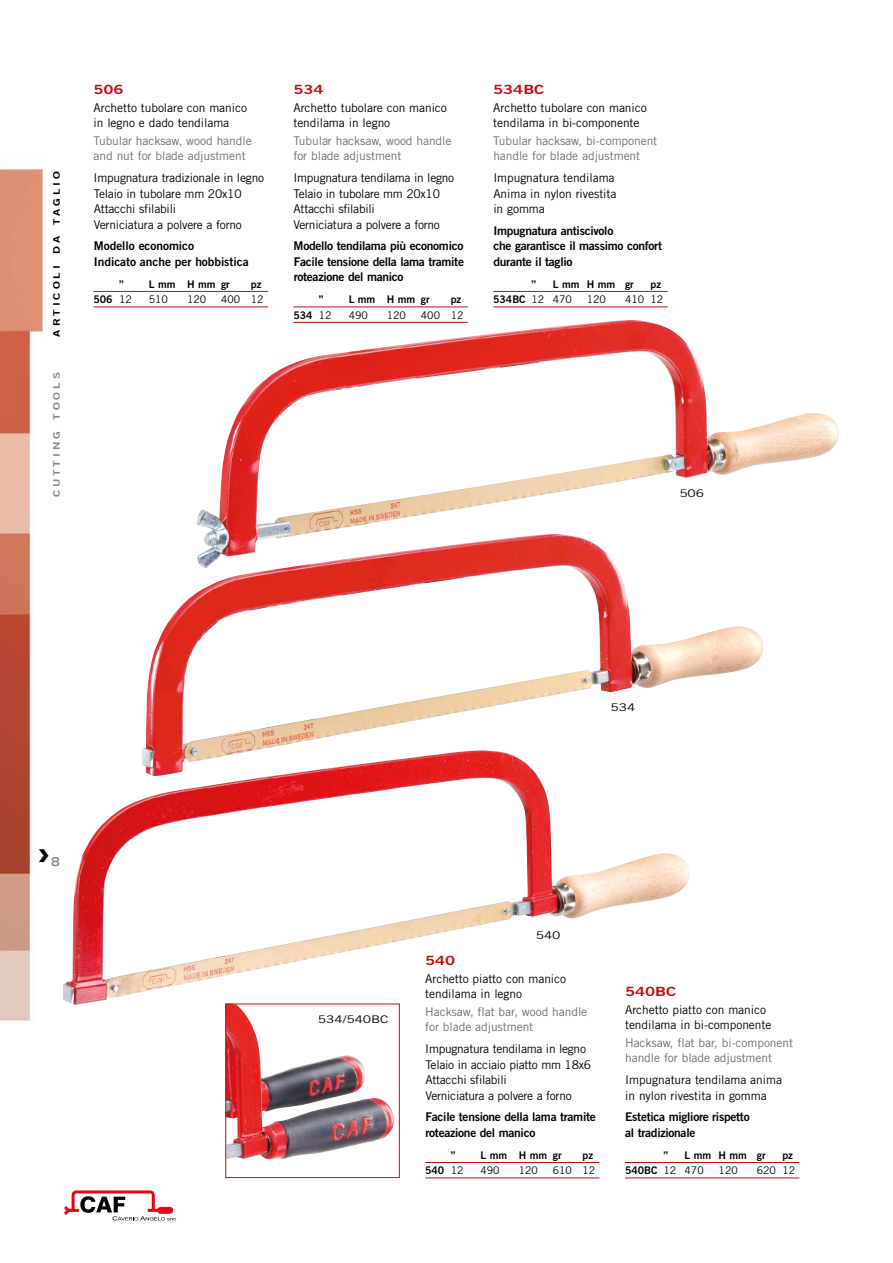
<style>
.page{position:relative;width:893px;height:1263px;background:#fff}
.page>*{position:absolute;margin:0;border:0;box-sizing:border-box;transform-origin:0 0}
.t1{font:700 expanded 39px "Trade Gothic LH";color:#000}
.t2{font:12.75px "Trade Gothic Bold Two";letter-spacing:-.005em;color:#c90c0f;scale:1.3 1}
.t3{font:12px/15.5px "Trade Gothic";letter-spacing:-.005em;color:#000}
.t4{font:12px/15.5px "Trade Gothic";letter-spacing:-.005em;color:#706f6f}
.t5{font:12px/15.5px "Trade Gothic Bold Two";letter-spacing:-.025em;color:#000}
.t6{font:12px/15.5px "Trade Gothic";letter-spacing:-.025em;color:#000}
.t7{font:12px/15.5px "Trade Gothic Bold Two";letter-spacing:-.005em;color:#000}
.t8{font:700 expanded 12px "Trade Gothic LH";color:#878787}
.t9{font:10.5px "Trade Gothic Bold Two";letter-spacing:-.005em;color:#000}
.t10{font:10.5px "Trade Gothic";letter-spacing:-.005em;color:#000}
.t11{font:10.5px "Trade Gothic";letter-spacing:-.005em;color:#000;scale:1.3 1}
.t12{font:9px "Trade Gothic Bold Two";letter-spacing:.255em;color:#000;scale:1.3 1}
.t13{font:9px "Trade Gothic Bold Two";letter-spacing:.255em;color:#878787;scale:1.3 1}
.s1{font-family:"Trade Gothic"}
</style>
<div class="page">
<img style="left:0;top:163px;width:839px;height:1058px">
<img style="left:227px;top:1005px;width:167px;height:155px">
<div style="left:225px;top:1003px;width:175px;height:175px;border:1px solid #c90c0f"></div>
<hr style="left:94px;top:291px;width:174px;height:1px;background:#c90c0f">
<hr style="left:94px;top:307px;width:174px;height:1px;background:#c90c0f">
<hr style="left:293px;top:307px;width:175px;height:1px;background:#c90c0f">
<hr style="left:425px;top:1162px;width:175px;height:1px;background:#c90c0f">
<hr style="left:425px;top:1178px;width:175px;height:1px;background:#c90c0f">
<hr style="left:493px;top:291px;width:175px;height:1px;background:#c90c0f">
<hr style="left:493px;top:307px;width:175px;height:1px;background:#c90c0f">
<hr style="left:625px;top:1162px;width:174px;height:1px;background:#c90c0f">
<hr style="left:625px;top:1178px;width:174px;height:1px;background:#c90c0f">
<img style="left:63px;top:752px;width:390px;height:253px">
<img style="left:196px;top:321px;width:417px;height:248px">
<img style="left:142px;top:534px;width:405px;height:242px">
<svg style="left:64px;top:1190px;width:112px;height:30px"></svg>
<p class="t12" style="left:51px;top:336px;width:129px;rotate:-90deg">ARTICOLI DA TAGLIO</p>
<p class="t13" style="left:51px;top:497px;width:98px;rotate:-90deg">CUTTING TOOLS</p>
<p class="t2" style="left:94px;top:82px;width:25px">506</p>
<p class="t3" style="left:94px;top:100px;width:155px">Archetto tubolare con manico in legno e dado tendilama</p>
<p class="t4" style="left:94px;top:133px;width:160px">Tubular hacksaw, wood handle and nut for blade adjustment</p>
<p class="t3" style="left:94px;top:170px;width:172px">Impugnatura tradizionale in legno<br>Telaio in tubolare mm 20x10<br>Attacchi sfilabili<br>Verniciatura a polvere a forno</p>
<p class="t7" style="left:94px;top:238px;width:156px">Modello economico<br>Indicato anche per hobbistica</p>
<p class="t9" style="left:119px;top:277px;width:6px">”</p>
<p class="t9" style="left:149px;top:277px;width:82px">L mm H mm gr</p>
<p class="t9" style="left:251px;top:277px;width:12px">pz</p>
<p class="t9" style="left:94px;top:293px;width:40px">506 <span class="s1">12</span></p>
<p class="t10" style="left:149px;top:293px;width:21px">510</p>
<p class="t10" style="left:187px;top:293px;width:21px">120</p>
<p class="t10" style="left:221px;top:293px;width:44px">400 12</p>
<p class="t2" style="left:293px;top:82px;width:25px">534</p>
<p class="t3" style="left:293px;top:100px;width:155px">Archetto tubolare con manico tendilama in legno</p>
<p class="t4" style="left:293px;top:133px;width:160px">Tubular hacksaw, wood handle for blade adjustment</p>
<p class="t6" style="left:293px;top:170px;width:162px">Impugnatura tendilama in legno<br>Telaio in tubolare mm 20x10<br>Attacchi sfilabili<br>Verniciatura a polvere a forno</p>
<p class="t5" style="left:294px;top:238px;width:172px;text-align:justify">Modello tendilama più economico Facile tensione della lama tramite roteazione del manico</p>
<p class="t9" style="left:319px;top:293px;width:6px">”</p>
<p class="t9" style="left:349px;top:293px;width:82px">L mm H mm gr</p>
<p class="t9" style="left:451px;top:293px;width:12px">pz</p>
<p class="t9" style="left:293px;top:308px;width:40px">534 <span class="s1">12</span></p>
<p class="t10" style="left:349px;top:308px;width:21px">490</p>
<p class="t10" style="left:387px;top:308px;width:21px">120</p>
<p class="t10" style="left:421px;top:308px;width:44px">400 12</p>
<p class="t2" style="left:493px;top:82px;width:41px">534BC</p>
<p class="t3" style="left:493px;top:100px;width:155px">Archetto tubolare con manico tendilama in bi-componente</p>
<p class="t4" style="left:493px;top:133px;width:165px">Tubular hacksaw, bi-component handle for blade adjustment</p>
<p class="t3" style="left:493px;top:170px;width:125px">Impugnatura tendilama<br>Anima in nylon rivestita in gomma</p>
<p class="t5" style="left:493px;top:223px;width:170px">Impugnatura antiscivolo<br>che garantisce il massimo confort durante il taglio</p>
<p class="t9" style="left:531px;top:277px;width:6px">”</p>
<p class="t9" style="left:553px;top:277px;width:82px">L mm H mm gr</p>
<p class="t9" style="left:651px;top:277px;width:12px">pz</p>
<p class="t9" style="left:493px;top:293px;width:80px">534BC <span class="s1">12 470</span></p>
<p class="t10" style="left:587px;top:293px;width:21px">120</p>
<p class="t10" style="left:625px;top:293px;width:40px">410 12</p>
<p class="t11" style="left:679px;top:486px;width:21px">506</p>
<h1 class="t1" style="left:38px;top:826px;width:12px">›</h1>
<p class="t8" style="left:51px;top:853px;width:10px">8</p>
<p class="t11" style="left:610px;top:700px;width:21px">534</p>
<p class="t11" style="left:318px;top:1012px;width:56px">534/540BC</p>
<p class="t11" style="left:536px;top:928px;width:21px">540</p>
<p class="t2" style="left:425px;top:953px;width:25px">540</p>
<p class="t3" style="left:425px;top:971px;width:142px">Archetto piatto con manico tendilama in legno</p>
<p class="t4" style="left:425px;top:1004px;width:164px">Hacksaw, flat bar, wood handle for blade adjustment</p>
<p class="t6" style="left:425px;top:1041px;width:167px">Impugnatura tendilama in legno<br>Telaio in acciaio piatto mm 18x6<br>Attacchi sfilabili<br>Verniciatura a polvere a forno</p>
<p class="t5" style="left:425px;top:1109px;width:172px">Facile tensione della lama tramite roteazione del manico</p>
<p class="t9" style="left:451px;top:1148px;width:6px">”</p>
<p class="t9" style="left:480px;top:1148px;width:82px">L mm H mm gr</p>
<p class="t9" style="left:583px;top:1148px;width:12px">pz</p>
<p class="t9" style="left:425px;top:1164px;width:40px">540 <span class="s1">12</span></p>
<p class="t10" style="left:480px;top:1164px;width:21px">490</p>
<p class="t10" style="left:519px;top:1164px;width:21px">120</p>
<p class="t10" style="left:553px;top:1164px;width:44px">610 12</p>
<p class="t2" style="left:625px;top:984px;width:41px">540BC</p>
<p class="t3" style="left:625px;top:1001px;width:148px">Archetto piatto con manico tendilama in bi-componente</p>
<p class="t4" style="left:625px;top:1035px;width:169px">Hacksaw, flat bar, bi-component handle for blade adjustment</p>
<p class="t3" style="left:625px;top:1072px;width:158px">Impugnatura tendilama anima in nylon rivestita in gomma</p>
<p class="t5" style="left:625px;top:1109px;width:126px">Estetica migliore rispetto al tradizionale</p>
<p class="t9" style="left:663px;top:1148px;width:6px">”</p>
<p class="t9" style="left:685px;top:1148px;width:82px">L mm H mm gr</p>
<p class="t9" style="left:782px;top:1148px;width:12px">pz</p>
<p class="t9" style="left:625px;top:1164px;width:80px">540BC <span class="s1">12 470</span></p>
<p class="t10" style="left:719px;top:1164px;width:21px">120</p>
<p class="t10" style="left:757px;top:1164px;width:40px">620 12</p>
</div>
